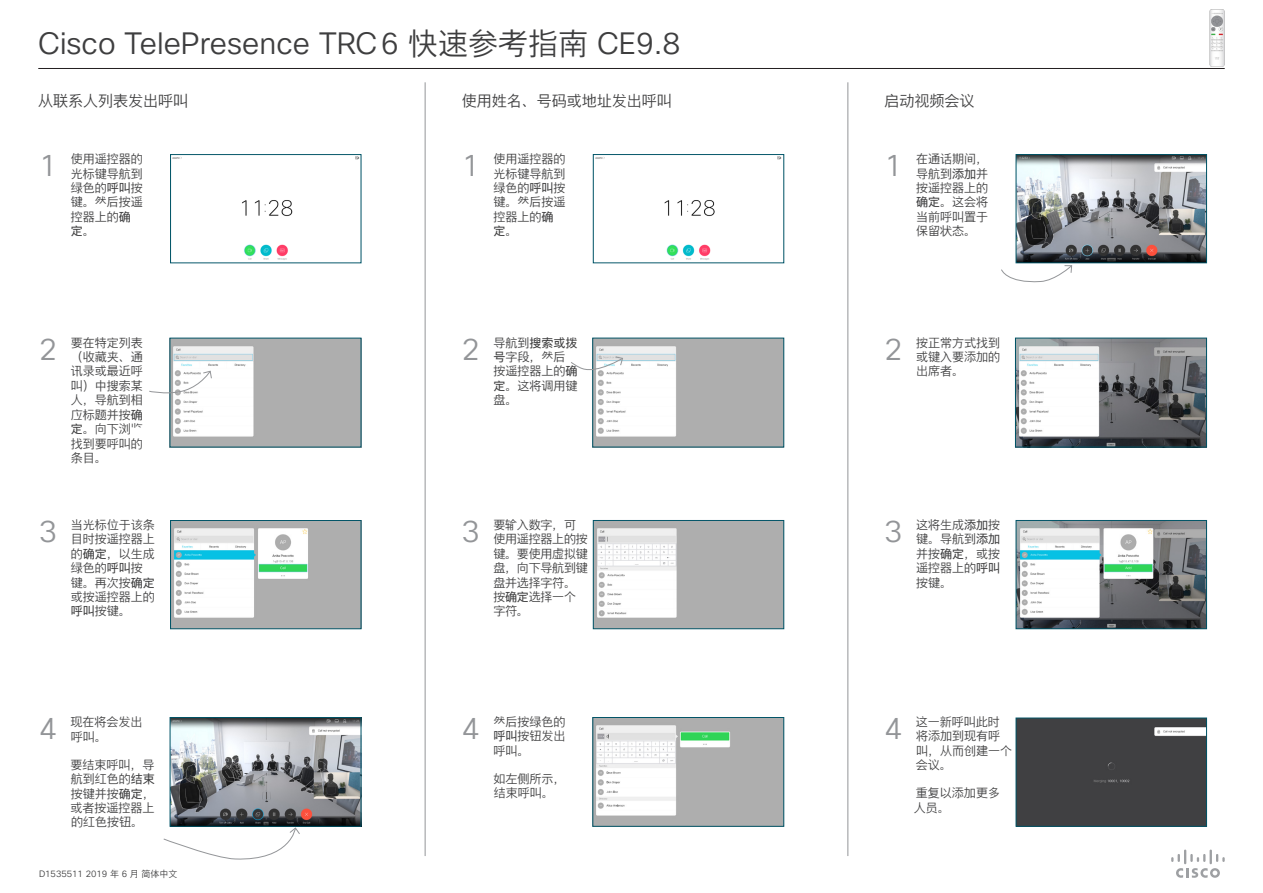
<style>
.page{position:relative;width:1263px;height:893px;background:#fff}
.page>*{position:absolute;margin:0;border:0;box-sizing:border-box;transform-origin:0 0}
.Subhead1{font:30px "Cisco Sans CHS Light";color:#3e3e3f}
.t1{font:30px "Cisco Sans CHS Light";color:#939598}
.Subhead1-2{font:15px "Cisco Sans CHS Light";color:#3e3e3f}
.CartoonAnnotation{font:12px/14.4px "Cisco Sans CHS Light";color:#3e3e3f}
.CartoonAnnotation-2{font:12px/14.4px "Cisco Sans CHS Light";letter-spacing:-.02em;color:#3e3e3f}
.t2{font:9px "Cisco Sans CHS Light";color:#3e3e3f}
.s1{font-family:"Cisco Sans CHS"}
</style>
<div class="page">
<img style="left:172px;top:719px;width:187px;height:105px">
<div style="left:170px;top:717px;width:191px;height:109px;border:1px solid #005467"></div>
<img style="left:172px;top:156px;width:187px;height:104px">
<div style="left:170px;top:154px;width:191px;height:109px;border:1px solid #005467"></div>
<img style="left:172px;top:522px;width:187px;height:105px">
<div style="left:170px;top:520px;width:191px;height:109px;border:1px solid #005467"></div>
<img style="left:172px;top:340px;width:187px;height:105px">
<img style="left:595px;top:719px;width:187px;height:105px">
<div style="left:593px;top:717px;width:191px;height:109px;border:1px solid #005467"></div>
<img style="left:595px;top:156px;width:187px;height:104px">
<div style="left:593px;top:154px;width:191px;height:109px;border:1px solid #005467"></div>
<img style="left:595px;top:522px;width:187px;height:105px">
<div style="left:593px;top:520px;width:191px;height:109px;border:1px solid #005467"></div>
<img style="left:595px;top:340px;width:187px;height:105px">
<img style="left:1018px;top:156px;width:186px;height:105px">
<div style="left:1016px;top:154px;width:190px;height:109px;border:1px solid #005467"></div>
<div style="left:1018px;top:720px;width:186px;height:104px;background:#404042"></div>
<div style="left:1016px;top:718px;width:190px;height:108px;border:1px solid #005467"></div>
<img style="left:1018px;top:522px;width:186px;height:105px">
<div style="left:1016px;top:520px;width:190px;height:109px;border:1px solid #005467"></div>
<img style="left:1017px;top:340px;width:187px;height:105px">
<div style="left:1015px;top:338px;width:191px;height:109px;border:1px solid #005467"></div>
<hr style="left:425px;top:82px;width:1px;height:774px;background:#939598">
<hr style="left:847px;top:82px;width:1px;height:774px;background:#939598">
<svg style="left:1171px;top:849px;width:54px;height:29px"></svg>
<hr style="left:38px;top:68px;width:1187px;height:1px;background:#231f20">
<img style="left:1209px;top:9px;width:16px;height:58px">
<svg style="left:1001px;top:265px;width:71px;height:18px"></svg>
<svg style="left:571px;top:356px;width:52px;height:18px"></svg>
<svg style="left:149px;top:370px;width:63px;height:25px"></svg>
<svg style="left:163px;top:827px;width:137px;height:33px"></svg>
<h1 class="Subhead1" style="left:38px;top:25px;width:644px">Cisco TelePresence TRC6 快速参考指南 CE9.8</h1>
<h1 class="Subhead1-2" style="left:38px;top:91px;width:152px">从联系人列表发出呼叫</h1>
<h1 class="Subhead1-2" style="left:462px;top:91px;width:211px">使用姓名、号码或地址发出呼叫</h1>
<h1 class="Subhead1-2" style="left:884px;top:91px;width:91px">启动视频会议</h1>
<p class="t1" style="left:39px;top:146px;width:20px">1</p>
<p class="CartoonAnnotation" style="left:71px;top:152px;width:74px">使用遥控器的光标键导航到绿色的<span class="s1">呼叫</span>按键。然后按遥控器上的<span class="s1">确定</span>。</p>
<p class="t1" style="left:462px;top:146px;width:19px">1</p>
<p class="CartoonAnnotation" style="left:493px;top:152px;width:73px">使用遥控器的光标键导航到绿色的<span class="s1">呼叫</span>按键。然后按遥控器上的<span class="s1">确定</span>。</p>
<p class="t1" style="left:884px;top:146px;width:19px">1</p>
<p class="CartoonAnnotation" style="left:916px;top:152px;width:73px;text-align:justify">在通话期间，导航到<span class="s1">添加</span>并按遥控器上的<span class="s1">确定</span>。这会将当前呼叫置于保留状态。</p>
<p class="t1" style="left:39px;top:330px;width:20px">2</p>
<p class="CartoonAnnotation" style="left:71px;top:335px;width:74px;text-align:justify">要在特定列表（收藏夹、通讯录或最近呼叫）中搜索某人，导航到相应标题并按<span class="s1">确定</span>。向下浏览找到要呼叫的条目。</p>
<p class="t1" style="left:462px;top:330px;width:19px">2</p>
<p class="CartoonAnnotation" style="left:493px;top:335px;width:85px">导航到<span class="s1">搜索或拨号</span>字段，然后按遥控器上的<span class="s1">确定</span>。这将调用键盘。</p>
<p class="t1" style="left:884px;top:330px;width:19px">2</p>
<p class="CartoonAnnotation" style="left:916px;top:335px;width:85px;text-align:justify">按正常方式找到或键入要添加的出席者。</p>
<p class="t1" style="left:39px;top:512px;width:20px">3</p>
<p class="CartoonAnnotation" style="left:71px;top:518px;width:86px">当光标位于该条目时按遥控器上的<span class="s1">确定</span>，以生成绿色的<span class="s1">呼叫</span>按键。再次按<span class="s1">确定</span>或按遥控器上的<span class="s1">呼叫</span>按键。</p>
<p class="t1" style="left:462px;top:512px;width:19px">3</p>
<p class="CartoonAnnotation-2" style="left:493px;top:518px;width:96px">要输入数字，可使用遥控器上的按键。要使用虚拟键盘，向下导航到键盘并选择字符。按<span class="s1">确定</span>选择一个字符。</p>
<p class="t1" style="left:884px;top:512px;width:19px">3</p>
<p class="CartoonAnnotation" style="left:916px;top:518px;width:85px;text-align:justify">这将生成<span class="s1">添加</span>按键。导航到<span class="s1">添加</span>并按<span class="s1">确定</span>，或按遥控器上的<span class="s1">呼叫</span>按键。</p>
<p class="t1" style="left:462px;top:709px;width:19px">4</p>
<p class="CartoonAnnotation" style="left:916px;top:715px;width:98px">这一新呼叫此时将添加到现有呼叫，从而创建一个会议。</p>
<p class="CartoonAnnotation" style="left:914px;top:786px;width:88px">重复以添加更多人员。</p>
<p class="t1" style="left:39px;top:709px;width:20px">4</p>
<p class="CartoonAnnotation" style="left:493px;top:715px;width:74px;text-align:justify">然后按绿色的<span class="s1">呼叫</span>按钮发出呼叫。</p>
<p class="CartoonAnnotation" style="left:493px;top:772px;width:73px">如左侧所示，结束呼叫。</p>
<p class="CartoonAnnotation" style="left:70px;top:715px;width:73px">现在将会发出呼叫。</p>
<p class="CartoonAnnotation" style="left:70px;top:757px;width:86px;text-align:justify">要结束呼叫，导航到红色的<span class="s1">结束</span>按键并按<span class="s1">确定</span>，或者按遥控器上的红色按钮。</p>
<p class="t1" style="left:884px;top:709px;width:19px">4</p>
<p class="t2" style="left:39px;top:868px;width:140px">D1535511 2019 年 6 月 简体中文</p>
</div>
